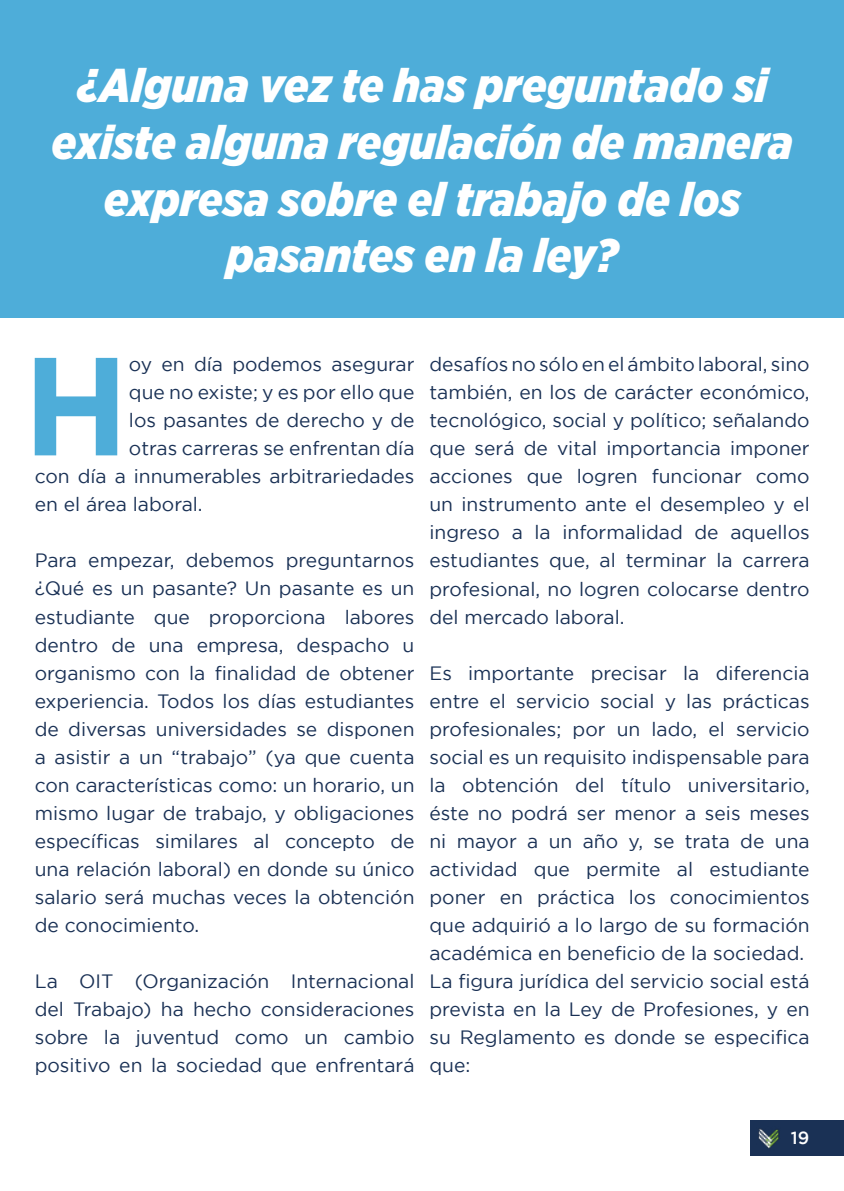
<style>
.page{position:relative;width:844px;height:1191px;background:#fff}
.page>*{position:absolute;margin:0;border:0;box-sizing:border-box;transform-origin:0 0}
.t1{font:700 139.3px "Gotham";color:#4eadd9}
.t2{font:italic 900 47.25px/56.7px "Gotham Narrow";color:#fff;text-align:center}
.t3{font:19.25px/28px "Gotham";color:#1a3155;text-align:justify}
.t4{font:500 17.5px "Gotham";color:#fff}
</style>
<div class="page">
<div style="left:750px;top:1120px;width:93px;height:36px;background:#1a3155"></div>
<img style="left:758px;top:1129px;width:22px;height:20px">
<div style="left:0;top:0;width:843px;height:317px;background:#4eadd9"></div>
<h2 class="t2" style="left:52px;top:57px;width:742px">¿Alguna vez te has preguntado si existe alguna regulación de manera expresa sobre el trabajo de los pasantes en la ley?</h2>
<h1 class="t1" style="left:23px;top:325px;width:107px">H</h1>
<p class="t3" style="left:129px;top:350px;width:287px">oy en día podemos asegurar</p>
<p class="t3" style="left:129px;top:378px;width:287px">que no existe; y es por ello que</p>
<p class="t3" style="left:129px;top:406px;width:287px">los pasantes de derecho y de</p>
<p class="t3" style="left:129px;top:434px;width:287px">otras carreras se enfrentan día</p>
<p class="t3" style="left:35px;top:462px;width:381px">con día a innumerables arbitrariedades</p>
<p class="t3" style="left:35px;top:490px;width:169px">en el área laboral.</p>
<p class="t3" style="left:35px;top:546px;width:381px">Para empezar, debemos preguntarnos ¿Qué es un pasante? Un pasante es un estudiante que proporciona labores dentro de una empresa, despacho u organismo con la finalidad de obtener experiencia. Todos los días estudiantes de diversas universidades se disponen a asistir a un “trabajo” (ya que cuenta con características como: un horario, un mismo lugar de trabajo, y obligaciones específicas similares al concepto de una relación laboral) en donde su único salario será muchas veces la obtención de conocimiento.</p>
<p class="t3" style="left:35px;top:966px;width:381px">La OIT (Organización Internacional del Trabajo) ha hecho consideraciones sobre la juventud como un cambio positivo en la sociedad que enfrentará</p>
<p class="t3" style="left:429px;top:350px;width:382px">desafíos no sólo en el ámbito laboral, sino también, en los de carácter económico, tecnológico, social y político; señalando que será de vital importancia imponer acciones que logren funcionar como un instrumento ante el desempleo y el ingreso a la informalidad de aquellos estudiantes que, al terminar la carrera profesional, no logren colocarse dentro del mercado laboral.</p>
<p class="t3" style="left:429px;top:658px;width:382px;text-align:left">Es importante precisar la diferencia entre el servicio social y las prácticas profesionales; por un lado, el servicio social es un requisito indispensable para la obtención del título universitario, éste no podrá ser menor a seis meses ni mayor a un año y, se trata de una actividad que permite al estudiante poner en práctica los conocimientos que adquirió a lo largo de su formación académica en beneficio de la sociedad.<br>La figura jurídica del servicio social está prevista en la Ley de Profesiones, y en su Reglamento es donde se especifica que:</p>
<p class="t4" style="left:790px;top:1128px;width:20px">19</p>
</div>
